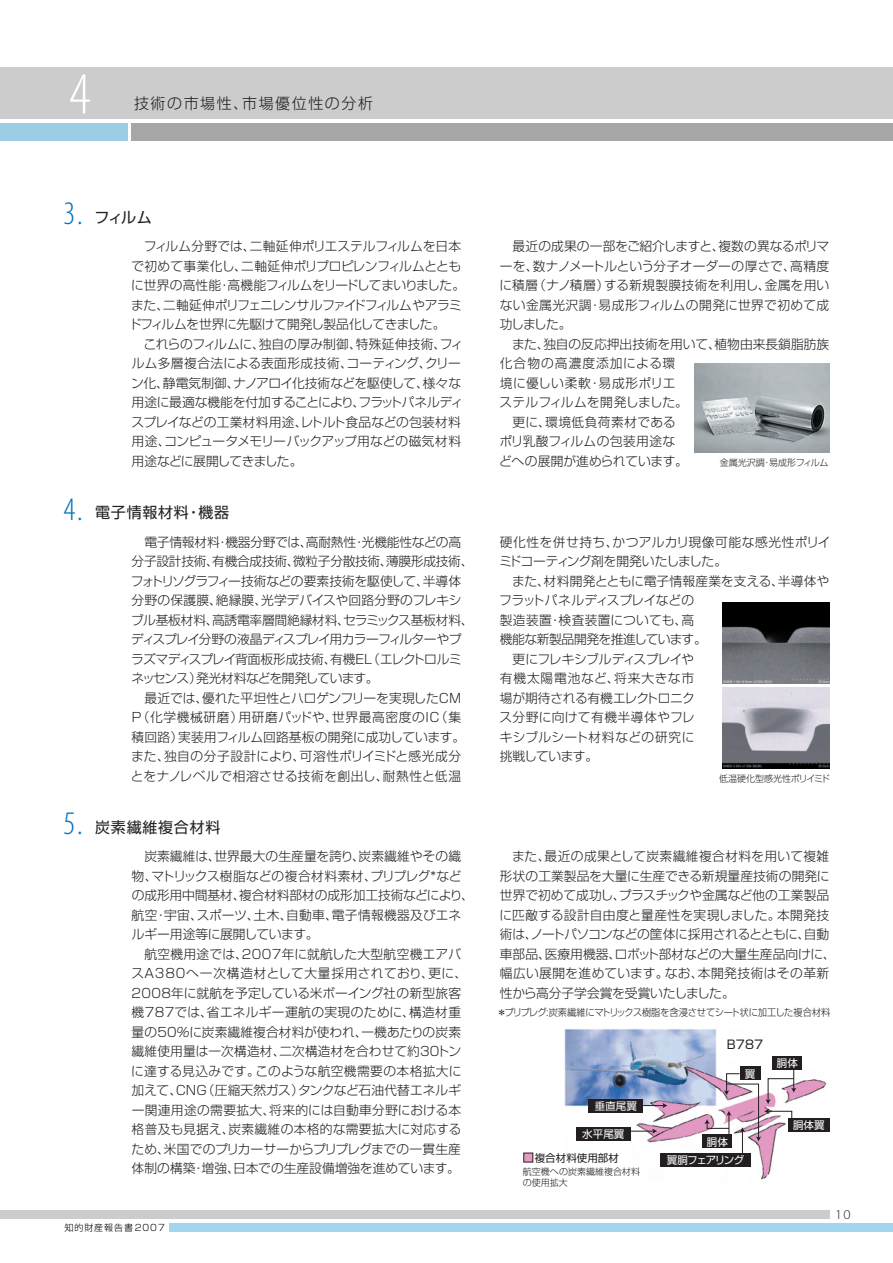
<style>
.page{position:relative;width:893px;height:1263px;background:#fff}
.page>*{position:absolute;margin:0;border:0;box-sizing:border-box;transform-origin:0 0}
.t1{font:60px "Myriad MM 215 300";color:#fff}
.t2{font:15px "Shin Go";letter-spacing:.05em;color:#231f20}
.t3{font:300 15px "Shin Go";letter-spacing:.1em;color:#231f20}
.t4{font:13.5px "Myriad MM 215 700";color:#231f20}
.t5{font:300 12.75px/19.5px "Shin Go";color:#231f20}
.t6{font:300 12.75px/19.5px "Shin Go";letter-spacing:-.025em;color:#231f20}
.t7{font:300 12.75px/19.5px "Shin Go";letter-spacing:-.03em;color:#231f20}
.t8{font:300 12.75px "Shin Go";letter-spacing:.025em;color:#231f20}
.t9{font:300 12.75px "Shin Go";letter-spacing:.03em;color:#231f20}
.t10{font:300 12.75px "Shin Go";letter-spacing:-.045em;color:#231f20}
.t11{font:300 12.75px "Shin Go";letter-spacing:-.02em;color:#231f20}
.t12{font:300 12.75px "Shin Go";letter-spacing:.065em;color:#231f20}
.t13{font:300 12.75px "Shin Go";letter-spacing:.075em;color:#231f20}
.t14{font:300 12.75px "Shin Go";letter-spacing:.035em;color:#231f20}
.t15{font:12px "Shin Go";color:#231f20}
.t16{font:10.5px "Shin Go";color:#fff}
.t17{font:10.5px "Shin Go";color:#231f20}
.t18{font:10.5px "Shin Go";letter-spacing:-.115em;color:#fff}
.t19{font:300 9.75px "Shin Go";letter-spacing:-.03em;color:#231f20}
.t20{font:300 9px/10.5px "Shin Go";color:#231f20}
.t21{font:300 9px "Shin Go";letter-spacing:.1em;color:#000}
.s1{font-family:"Myriad MM 215 300";font-size:33px;color:#0072bc}
</style>
<div class="page">
<div style="left:0;top:68px;width:892px;height:51px;background:#ccc"></div>
<div style="left:0;top:123px;width:127px;height:17px;background:#9bcce3"></div>
<div style="left:132px;top:123px;width:760px;height:17px;background:#a6a6a6"></div>
<div style="left:0;top:1210px;width:829px;height:9px;background:#ccc"></div>
<div style="left:170px;top:1223px;width:722px;height:9px;background:#a1d6ee"></div>
<img style="left:565px;top:1029px;width:263px;height:151px">
<img style="left:722px;top:603px;width:107px;height:80px">
<img style="left:722px;top:688px;width:107px;height:80px">
<img style="left:695px;top:363px;width:134px;height:90px">
<div style="left:739px;top:1067px;width:21px;height:13px;background:#231f20"></div>
<div style="left:772px;top:1056px;width:30px;height:13px;background:#231f20"></div>
<div style="left:702px;top:1135px;width:30px;height:13px;background:#231f20"></div>
<div style="left:788px;top:1118px;width:41px;height:13px;background:#231f20"></div>
<div style="left:588px;top:1099px;width:55px;height:13px;background:#231f20"></div>
<div style="left:576px;top:1127px;width:54px;height:13px;background:#231f20"></div>
<div style="left:660px;top:1153px;width:90px;height:13px;background:#231f20"></div>
<svg style="left:643px;top:1103px;width:24px;height:5px"></svg>
<svg style="left:630px;top:1128px;width:27px;height:6px"></svg>
<svg style="left:704px;top:1070px;width:92px;height:86px"></svg>
<div style="left:523px;top:1153px;width:10px;height:9px;background:#e29ac4;border:1px solid #231f20"></div>
<h1 class="t1" style="left:69px;top:70px;width:23px">4</h1>
<p class="t3" style="left:134px;top:98px;width:240px">技術の市場性、市場優位性の分析</p>
<p class="t2" style="left:64px;top:211px;width:90px"><span class="s1">3.</span> フィルム</p>
<p class="t7" style="left:129px;top:239px;width:338px;text-indent:15px">フィルム分野では、二軸延伸ポリエステルフィルムを日本で初めて事業化し、二軸延伸ポリプロピレンフィルムとともに世界の高性能・高機能フィルムをリードしてまいりました。また、二軸延伸ポリフェニレンサルファイドフィルムやアラミドフィルムを世界に先駆けて開発し製品化してきました。</p>
<p class="t5" style="left:131px;top:336px;width:334px;text-indent:13px">これらのフィルムに、独自の厚み制御、特殊延伸技術、フィルム多層複合法による表面形成技術、コーティング、クリーン化、静電気制御、ナノアロイ化技術などを駆使して、様々な用途に最適な機能を付加することにより、フラットパネルディスプレイなどの工業材料用途、レトルト食品などの包装材料用途、コンピュータメモリーバックアップ用などの磁気材料用途などに展開してきました。</p>
<p class="t2" style="left:64px;top:507px;width:167px"><span class="s1">4.</span> 電子情報材料・機器</p>
<p class="t6" style="left:131px;top:534px;width:344px;text-indent:13px">電子情報材料・機器分野では、高耐熱性・光機能性などの高分子設計技術、有機合成技術、微粒子分散技術、薄膜形成技術、フォトリソグラフィー技術などの要素技術を駆使して、半導体分野の保護膜、絶縁膜、光学デバイスや回路分野のフレキシブル基板材料、高誘電率層間絶縁材料、セラミックス基板材料、ディスプレイ分野の液晶ディスプレイ用カラーフィルターやプラズマディスプレイ背面板形成技術、有機ＥＬ（エレクトロルミネッセンス）発光材料などを開発しています。</p>
<p class="t5" style="left:130px;top:690px;width:336px;text-indent:14px">最近では、優れた平坦性とハロゲンフリーを実現したＣＭ<br>Ｐ（化学機械研磨）用研磨パッドや、世界最高密度のＩＣ（集積回路）実装用フィルム回路基板の開発に成功しています。また、独自の分子設計により、可溶性ポリイミドと感光成分とをナノレベルで相溶させる技術を創出し、耐熱性と低温</p>
<p class="t2" style="left:64px;top:821px;width:158px"><span class="s1">5.</span> 炭素繊維複合材料</p>
<p class="t5" style="left:132px;top:848px;width:343px;text-indent:13px">炭素繊維は、世界最大の生産量を誇り、炭素繊維やその織物、マトリックス樹脂などの複合材料素材、プリプレグ*などの成形用中間基材、複合材料部材の成形加工技術などにより、航空・宇宙、スポーツ、土木、自動車、電子情報機器及びエネルギー用途等に展開しています。</p>
<p class="t5" style="left:131px;top:946px;width:337px;text-align:center">航空機用途では、2007年に就航した大型航空機エアバスA380へ一次構造材として大量採用されており、更に、<br>2008年に就航を予定している米ボーイング社の新型旅客機787では、省エネルギー運航の実現のために、構造材重量の50％に炭素繊維複合材料が使われ、一機あたりの炭素繊維使用量は一次構造材、二次構造材を合わせて約30トンに達する見込みです。このような航空機需要の本格拡大に加えて、CNG（圧縮天然ガス）タンクなど石油代替エネルギー関連用途の需要拡大、将来的には自動車分野における本格普及も見据え、炭素繊維の本格的な需要拡大に対応するため、米国でのプリカーサーからプリプレグまでの一貫生産体制の構築・増強、日本での生産設備増強を進めています。</p>
<p class="t21" style="left:65px;top:1224px;width:102px">知的財産報告書2007</p>
<p class="t5" style="left:499px;top:239px;width:331px;text-align:justify;text-indent:13px">最近の成果の一部をご紹介しますと、複数の異なるポリマーを、数ナノメートルという分子オーダーの厚さで、高精度に積層（ナノ積層）する新規製膜技術を利用し、金属を用いない金属光沢調・易成形フィルムの開発に世界で初めて成功しました。</p>
<p class="t5" style="left:512px;top:336px;width:319px">また、独自の反応押出技術を用いて、植物由来長鎖脂肪族</p>
<p class="t13" style="left:500px;top:359px;width:177px">化合物の高濃度添加による環</p>
<p class="t9" style="left:500px;top:378px;width:177px">境に優しい柔軟・易成形ポリエ</p>
<p class="t5" style="left:499px;top:395px;width:190px">ステルフィルムを開発しました。</p>
<p class="t14" style="left:512px;top:417px;width:165px">更に、環境低負荷素材である</p>
<p class="t8" style="left:499px;top:437px;width:177px">ポリ乳酸フィルムの包装用途な</p>
<p class="t5" style="left:499px;top:453px;width:190px">どへの展開が進められています。</p>
<p class="t20" style="left:719px;top:458px;width:110px">金属光沢調・易成形フィルム</p>
<p class="t5" style="left:499px;top:534px;width:333px">硬化性を併せ持ち、かつアルカリ現像可能な感光性ポリイミドコーティング剤を開発いたしました。</p>
<p class="t5" style="left:512px;top:573px;width:318px">また、材料開発とともに電子情報産業を支える、半導体や</p>
<p class="t11" style="left:499px;top:596px;width:196px">フラットパネルディスプレイなどの</p>
<p class="t8" style="left:500px;top:615px;width:196px">製造装置・検査装置についても、高</p>
<p class="t7" style="left:500px;top:632px;width:208px">機能な新製品開発を推進しています。</p>
<p class="t10" style="left:512px;top:654px;width:183px">更にフレキシブルディスプレイや</p>
<p class="t12" style="left:500px;top:674px;width:196px">有機太陽電池など、将来大きな市</p>
<p class="t6" style="left:500px;top:690px;width:196px">場が期待される有機エレクトロニク</p>
<p class="t8" style="left:499px;top:713px;width:196px">ス分野に向けて有機半導体やフレ</p>
<p class="t9" style="left:500px;top:732px;width:196px">キシブルシート材料などの研究に</p>
<p class="t10" style="left:500px;top:752px;width:100px">挑戦しています。</p>
<p class="t20" style="left:719px;top:774px;width:112px">低温硬化型感光性ポリイミド</p>
<p class="t5" style="left:499px;top:848px;width:337px;text-indent:13px">また、最近の成果として炭素繊維複合材料を用いて複雑形状の工業製品を大量に生産できる新規量産技術の開発に世界で初めて成功し、プラスチックや金属など他の工業製品に匹敵する設計自由度と量産性を実現しました。本開発技術は、ノートパソコンなどの筐体に採用されるとともに、自動車部品、医療用機器、ロボット部材などの大量生産品向けに、幅広い展開を進めています。なお、本開発技術はその革新性から高分子学会賞を受賞いたしました。</p>
<p class="t19" style="left:496px;top:1009px;width:335px">＊プリプレグ:炭素繊維にマトリックス樹脂を含浸させてシート状に加工した複合材料</p>
<p class="t16" style="left:595px;top:1102px;width:43px">垂直尾翼</p>
<p class="t16" style="left:582px;top:1130px;width:43px">水平尾翼</p>
<p class="t17" style="left:524px;top:1154px;width:96px">　複合材料使用部材</p>
<p class="t20" style="left:523px;top:1168px;width:119px">航空機への炭素繊維複合材料の使用拡大</p>
<p class="t15" style="left:726px;top:1040px;width:38px">B787</p>
<p class="t16" style="left:744px;top:1070px;width:12px">翼</p>
<p class="t16" style="left:777px;top:1060px;width:22px">胴体</p>
<p class="t16" style="left:707px;top:1138px;width:22px">胴体</p>
<p class="t18" style="left:666px;top:1156px;width:79px">翼胴フェアリング</p>
<p class="t16" style="left:793px;top:1121px;width:33px">胴体翼</p>
<p class="t4" style="left:835px;top:1209px;width:17px">10</p>
</div>
